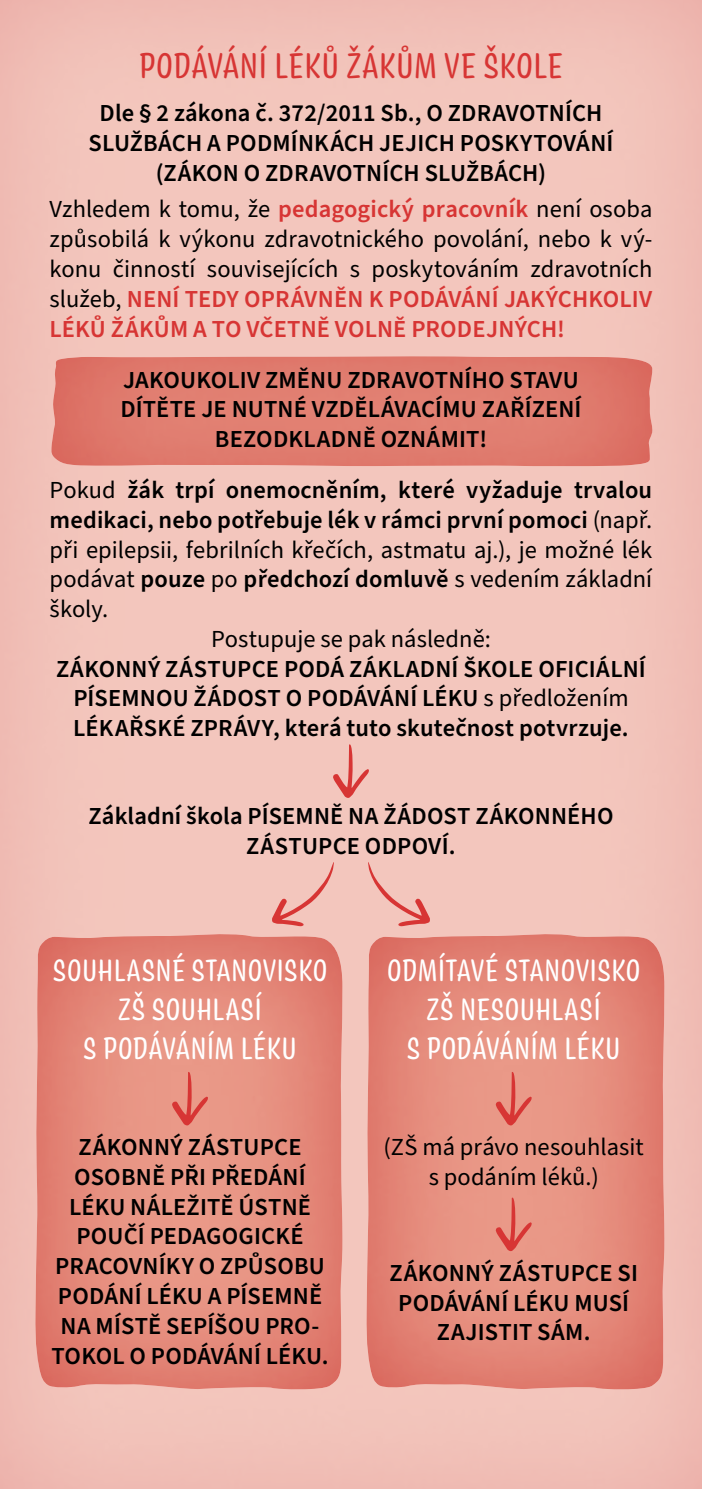
<style>
.page{position:relative;width:702px;height:1489px;background:#fff}
.page>*{position:absolute;margin:0;border:0;box-sizing:border-box;transform-origin:0 0}
.t1{font:37.5px "Coniferous";letter-spacing:-.01em;color:#d73534}
.t2{font:32.5px/39px "Coniferous";letter-spacing:-.01em;color:#fff;text-align:center}
.t3{font:600 24.5px/29.8px "Source Sans Pro";letter-spacing:.005em;color:#000;text-align:center}
.t4{font:24.5px/29.8px "Source Sans Pro";color:#000;text-align:justify}
.s1{font-weight:600;color:#d73534}
.s2{font-weight:400}
.s3{font-weight:600}
</style>
<div class="page">
<div style="left:0;top:0;width:702px;height:1488px;background:#f3c6bc"></div>
<div style="left:13px;top:916px;width:349px;height:473px;background:#d73534;opacity:.75"></div>
<div style="left:29px;top:339px;width:645px;height:127px;background:#d73534;opacity:.75"></div>
<div style="left:344px;top:916px;width:341px;height:473px;background:#d73534;opacity:.75"></div>
<svg style="left:333px;top:744px;width:36px;height:54px"></svg>
<svg style="left:272px;top:862px;width:63px;height:64px"></svg>
<svg style="left:367px;top:862px;width:63px;height:64px"></svg>
<svg style="left:172px;top:1067px;width:36px;height:58px"></svg>
<svg style="left:495px;top:1067px;width:36px;height:58px"></svg>
<svg style="left:495px;top:1192px;width:36px;height:59px"></svg>
<h1 class="t1" style="left:139px;top:39px;width:426px">PODÁVÁNÍ LÉKŮ ŽÁKŮM VE ŠKOLE</h1>
<p class="t3" style="left:88px;top:99px;width:526px">Dle § 2 zákona č. 372/2011 Sb., O ZDRAVOTNÍCH<br>SLUŽBÁCH A PODMÍNKÁCH JEJICH POSKYTOVÁNÍ (ZÁKON O ZDRAVOTNÍCH SLUŽBÁCH)</p>
<p class="t4" style="left:50px;top:195px;width:604px">Vzhledem k tomu, že <span class="s1">pedagogický pracovník</span> není osoba způsobilá k výkonu zdravotnického povolání, nebo k vý&shy;konu činností souvisejících s poskytováním zdravotních služeb, <span class="s1">NENÍ TEDY OPRÁVNĚN K PODÁVÁNÍ JAKÝCHKOLIV LÉKŮ ŽÁKŮM A TO VČETNĚ VOLNĚ PRODEJNÝCH!</span></p>
<p class="t3" style="left:120px;top:365px;width:462px">JAKOUKOLIV ZMĚNU ZDRAVOTNÍHO STAVU<br>DÍTĚTE JE NUTNÉ VZDĚLÁVACÍMU ZAŘÍZENÍ<br>BEZODKLADNĚ OZNÁMIT!</p>
<p class="t3" style="left:50px;top:476px;width:604px"><span class="s2">Pokud</span> žák trpí onemocněním, které vyžaduje trvalou</p>
<p class="t3" style="left:50px;top:505px;width:604px">medikaci, nebo potřebuje lék v rámci první pomoci <span class="s2">(např.</span></p>
<p class="t4" style="left:50px;top:535px;width:604px">při epilepsii, febrilních křečích, astmatu aj.), je možné lék</p>
<p class="t4" style="left:50px;top:565px;width:604px">podávat <span class="s3">pouze</span> po <span class="s3">předchozí domluvě</span> s vedením základní</p>
<p class="t4" style="left:50px;top:595px;width:60px">školy.</p>
<p class="t4" style="left:211px;top:624px;width:281px">Postupuje se pak následně:</p>
<p class="t3" style="left:56px;top:654px;width:591px">ZÁKONNÝ ZÁSTUPCE PODÁ ZÁKLADNÍ ŠKOLE OFICIÁLNÍ<br>PÍSEMNOU ŽÁDOST O PODÁVÁNÍ LÉKU <span class="s2">s předložením<br></span>LÉKAŘSKÉ ZPRÁVY, která tuto skutečnost potvrzuje.</p>
<p class="t3" style="left:88px;top:801px;width:526px">Základní škola PÍSEMNĚ NA ŽÁDOST ZÁKONNÉHO<br>ZÁSTUPCE ODPOVÍ.</p>
<h2 class="t2" style="left:52px;top:949px;width:276px">SOUHLASNÉ STANOVISKO<br>ZŠ SOUHLASÍ<br>S PODÁVÁNÍM LÉKU</h2>
<p class="t3" style="left:51px;top:1132px;width:279px">ZÁKONNÝ ZÁSTUPCE<br>OSOBNĚ PŘI PŘEDÁNÍ<br>LÉKU NÁLEŽITĚ ÚSTNĚ<br>POUČÍ PEDAGOGICKÉ<br>PRACOVNÍKY O ZPŮSOBU<br>PODÁNÍ LÉKU A PÍSEMNĚ<br>NA MÍSTĚ SEPÍŠOU PRO-<br>TOKOL O PODÁVÁNÍ LÉKU.</p>
<h2 class="t2" style="left:387px;top:949px;width:255px">ODMÍTAVÉ STANOVISKO<br>ZŠ NESOUHLASÍ<br>S PODÁVÁNÍM LÉKU</h2>
<p class="t4" style="left:383px;top:1132px;width:262px;text-align:center">(ZŠ má právo nesouhlasit s podáním léků.)</p>
<p class="t3" style="left:389px;top:1258px;width:250px">ZÁKONNÝ ZÁSTUPCE SI<br>PODÁVÁNÍ LÉKU MUSÍ<br>ZAJISTIT SÁM.</p>
</div>
